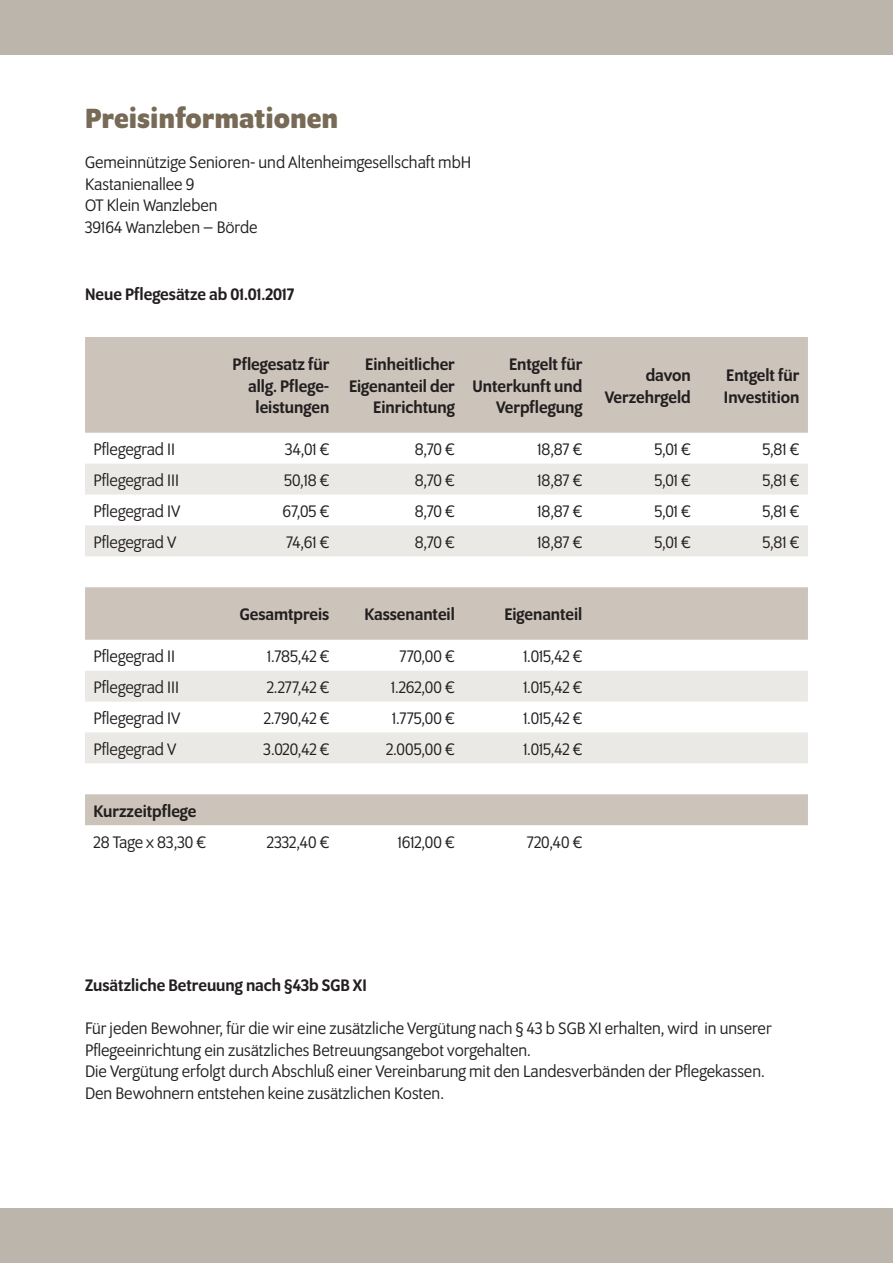
<style>
.page{position:relative;width:893px;height:1263px;background:#fff}
.page>*{position:absolute;margin:0;border:0;box-sizing:border-box;transform-origin:0 0}
.t1{font:700 30px "Program OT";color:#776a56}
.preis{font:18px/21.6px "Program OT";color:#231f20}
.t2{font:500 18px/21.6px "Program OT";color:#231f20;text-align:right}
</style>
<div class="page">
<div style="left:0;top:0;width:893px;height:54px;background:#bbb5ab"></div>
<div style="left:0;top:1209px;width:893px;height:54px;background:#bbb5ab"></div>
<svg style="left:85px;top:337px;width:723px;height:488px;fill:#ccc4bb"></svg>
<svg style="left:85px;top:464px;width:723px;height:299px"></svg>
<p class="t1" style="left:85px;top:101px;width:255px">Preisinformationen</p>
<p class="preis" style="left:85px;top:151px;width:388px">Gemeinnützige Senioren- und Altenheimgesellschaft mbH</p>
<p class="preis" style="left:85px;top:173px;width:111px">Kastanienallee 9</p>
<p class="preis" style="left:85px;top:195px;width:134px">OT Klein Wanzleben</p>
<p class="preis" style="left:85px;top:216px;width:174px">39164 Wanzleben – Börde</p>
<p class="t2" style="left:85px;top:283px;width:211px">Neue Pflegesätze ab 01.01.2017</p>
<p class="t2" style="left:233px;top:353px;width:98px">Pflegesatz für allg. Pflege&shy;leistungen</p>
<p class="t2" style="left:349px;top:353px;width:107px">Einheitlicher<br>Eigenanteil der<br>Einrichtung</p>
<p class="t2" style="left:473px;top:353px;width:111px">Entgelt für<br>Unterkunft und<br>Verpflegung</p>
<p class="t2" style="left:605px;top:364px;width:88px">davon<br>Verzehrgeld</p>
<p class="t2" style="left:724px;top:364px;width:77px;text-align:left">Entgelt für<br>Investition</p>
<p class="preis" style="left:94px;top:438px;width:83px">Pflegegrad II</p>
<p class="preis" style="left:285px;top:438px;width:46px">34,01 €</p>
<p class="preis" style="left:415px;top:438px;width:41px">8,70 €</p>
<p class="preis" style="left:538px;top:438px;width:46px">18,87 €</p>
<p class="preis" style="left:654px;top:438px;width:38px">5,01 €</p>
<p class="preis" style="left:762px;top:438px;width:39px">5,81 €</p>
<p class="preis" style="left:94px;top:469px;width:87px">Pflegegrad III</p>
<p class="preis" style="left:284px;top:469px;width:47px">50,18 €</p>
<p class="preis" style="left:415px;top:469px;width:41px">8,70 €</p>
<p class="preis" style="left:538px;top:469px;width:46px">18,87 €</p>
<p class="preis" style="left:654px;top:469px;width:38px">5,01 €</p>
<p class="preis" style="left:762px;top:469px;width:39px">5,81 €</p>
<p class="preis" style="left:94px;top:500px;width:88px">Pflegegrad IV</p>
<p class="preis" style="left:282px;top:500px;width:48px">67,05 €</p>
<p class="preis" style="left:415px;top:500px;width:41px">8,70 €</p>
<p class="preis" style="left:538px;top:500px;width:46px">18,87 €</p>
<p class="preis" style="left:654px;top:500px;width:38px">5,01 €</p>
<p class="preis" style="left:762px;top:500px;width:39px">5,81 €</p>
<p class="preis" style="left:94px;top:531px;width:84px">Pflegegrad V</p>
<p class="preis" style="left:286px;top:531px;width:45px">74,61 €</p>
<p class="preis" style="left:415px;top:531px;width:41px">8,70 €</p>
<p class="preis" style="left:538px;top:531px;width:46px">18,87 €</p>
<p class="preis" style="left:654px;top:531px;width:38px">5,01 €</p>
<p class="preis" style="left:762px;top:531px;width:39px">5,81 €</p>
<p class="t2" style="left:240px;top:604px;width:91px">Gesamtpreis</p>
<p class="t2" style="left:364px;top:604px;width:92px">Kassenanteil</p>
<p class="t2" style="left:504px;top:604px;width:80px">Eigenanteil</p>
<p class="preis" style="left:94px;top:645px;width:83px">Pflegegrad II</p>
<p class="preis" style="left:267px;top:645px;width:64px">1.785,42 €</p>
<p class="preis" style="left:399px;top:645px;width:57px">770,00 €</p>
<p class="preis" style="left:523px;top:645px;width:61px">1.015,42 €</p>
<p class="preis" style="left:94px;top:676px;width:87px">Pflegegrad III</p>
<p class="preis" style="left:267px;top:676px;width:64px">2.277,42 €</p>
<p class="preis" style="left:391px;top:676px;width:65px">1.262,00 €</p>
<p class="preis" style="left:523px;top:676px;width:61px">1.015,42 €</p>
<p class="preis" style="left:94px;top:707px;width:88px">Pflegegrad IV</p>
<p class="preis" style="left:264px;top:707px;width:67px">2.790,42 €</p>
<p class="preis" style="left:392px;top:707px;width:64px">1.775,00 €</p>
<p class="preis" style="left:523px;top:707px;width:61px">1.015,42 €</p>
<p class="preis" style="left:94px;top:738px;width:84px">Pflegegrad V</p>
<p class="preis" style="left:264px;top:738px;width:67px">3.020,42 €</p>
<p class="preis" style="left:386px;top:738px;width:70px">2.005,00 €</p>
<p class="preis" style="left:523px;top:738px;width:61px">1.015,42 €</p>
<p class="t2" style="left:94px;top:800px;width:104px">Kurzzeitpflege</p>
<p class="preis" style="left:94px;top:831px;width:114px">28 Tage x 83,30 €</p>
<p class="preis" style="left:267px;top:831px;width:64px">2332,40 €</p>
<p class="preis" style="left:398px;top:831px;width:58px">1612,00 €</p>
<p class="preis" style="left:527px;top:831px;width:57px">720,40 €</p>
<p class="t2" style="left:85px;top:974px;width:283px">Zusätzliche Betreuung nach §43b SGB XI</p>
<p class="preis" style="left:85px;top:1017px;width:688px">Für jeden Bewohner, für die wir eine zusätzliche Vergütung nach § 43 b SGB XI erhalten, wird in unserer Pflegeeinrichtung ein zusätzliches Betreuungsangebot vorgehalten.<br>Die Vergütung erfolgt durch Abschluß einer Vereinbarung mit den Landesverbänden der Pflegekassen.<br>Den Bewohnern entstehen keine zusätzlichen Kosten.</p>
</div>
